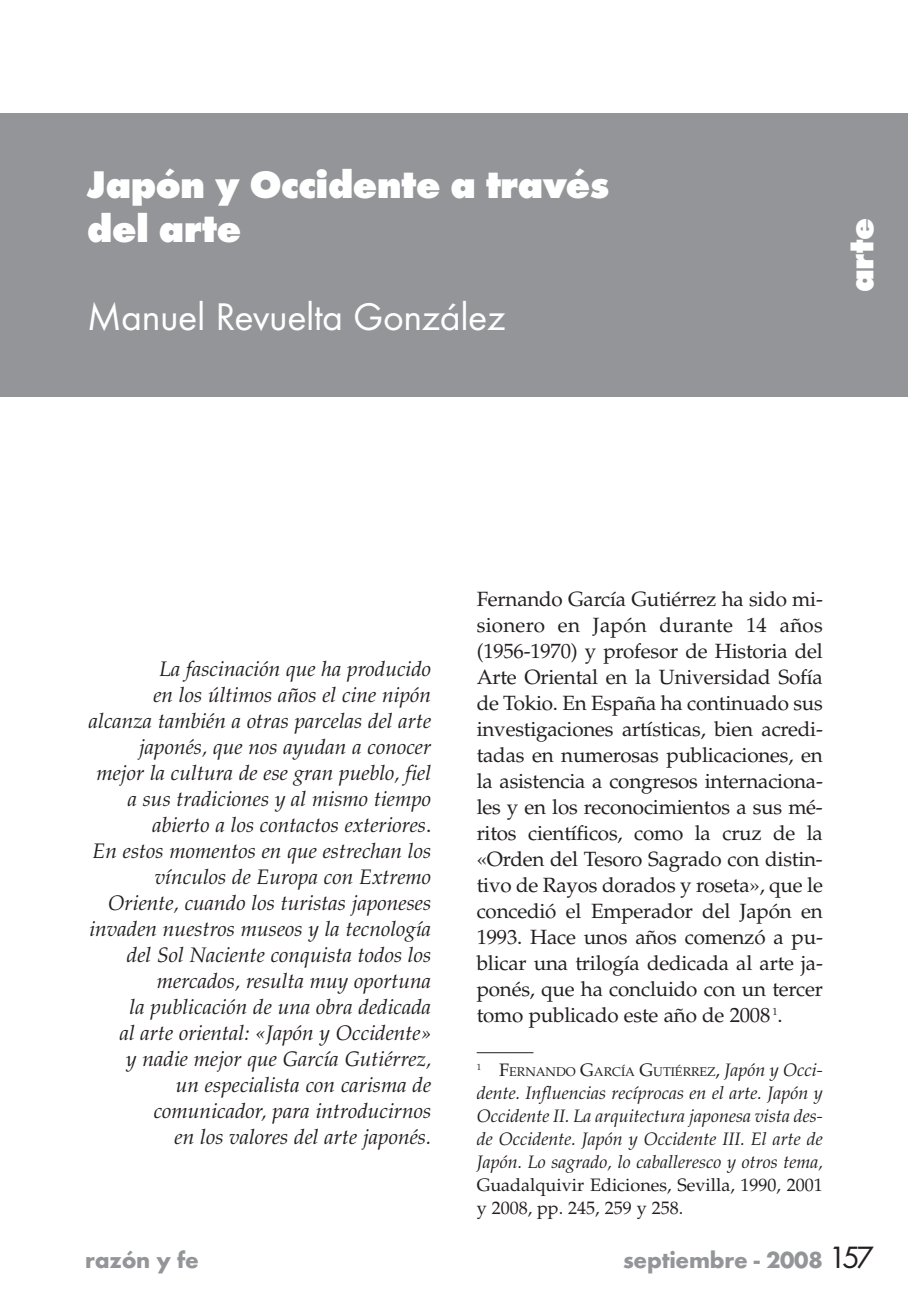
<style>
.page{position:relative;width:908px;height:1304px;background:#fff}
.page>*{position:absolute;margin:0;border:0;box-sizing:border-box;transform-origin:0 0}
.t1{font:800 40px/44px "Futura T";letter-spacing:-.015em;color:#fff}
.t2{font:40px "Futura T";letter-spacing:-.01em;color:#fff}
.t3{font:800 36px "Futura T";color:#fff}
.t4{font:700 24px "Futura T";letter-spacing:-.01em;color:#939598}
.t5{font:italic 21px/26px "Palatino";color:#231f20;text-align:right}
.t6{font:20.6px/26px "Palatino";letter-spacing:-.01em;color:#231f20;text-align:justify}
.t7{font:italic 18px/23px "Palatino";color:#231f20;text-align:justify}
.t8{font:18px/23px "Palatino";color:#231f20}
.t9{font:12.6px "Palatino";color:#231f20}
.s1{font-style:normal}
.s2{font-size:18px}
.s3{font-style:italic;font-size:18px}
.s4{font-weight:400;font-size:32px;color:#231f20}
</style>
<div class="page">
<div style="left:0;top:113px;width:907px;height:284px;background:#939598"></div>
<hr style="left:476px;top:1052px;width:57px;height:1px;background:#231f20">
<h1 class="t1" style="left:87px;top:166px;width:523px">Japón y Occidente a través del arte</h1>
<h1 class="t2" style="left:87px;top:300px;width:419px">Manuel Revuelta González</h1>
<h2 class="t3" style="left:846px;top:292px;width:76px;rotate:-90deg">arte</h2>
<p class="t5" style="left:89px;top:658px;width:344px">La fascinación que ha producido<br>en los últimos años el cine nipón alcanza también a otras parcelas del arte japonés, que nos ayudan a conocer mejor la cultura de ese gran pueblo, fiel a sus tradiciones y al mismo tiempo abierto a los contactos exteriores<span class="s1">.<br></span>En estos momentos en que estrechan los vínculos de Europa con Extremo Oriente, cuando los turistas japoneses invaden nuestros museos y la tecnología del Sol Naciente conquista todos los mercados, resulta muy oportuna<br>la publicación de una obra dedicada<br>al arte oriental: «Japón y Occidente»<br>y nadie mejor que García Gutiérrez,<br>un especialista con carisma de comunicador, para introducirnos<br>en los valores del arte japonés.</p>
<p class="t6" style="left:476px;top:588px;width:347px">Fernando García Gutiérrez ha sido mi&shy;sionero en Japón durante 14 años (1956-1970) y profesor de Historia del Arte Oriental en la Universidad Sofía de Tokio. En España ha continuado sus investigaciones artísticas, bien acredi&shy;tadas en numerosas publicaciones, en la asistencia a congresos internaciona&shy;les y en los reconocimientos a sus mé&shy;ritos científicos, como la cruz de la «Orden del Tesoro Sagrado con distin&shy;tivo de Rayos dorados y roseta», que le concedió el Emperador del Japón en 1993. Hace unos años comenzó a pu&shy;blicar una trilogía dedicada al arte ja&shy;ponés, que ha concluido con un tercer tomo publicado este año de 2008 <sup>1</sup>.</p>
<p class="t9" style="left:476px;top:1067px;width:347px"><sup>1</sup> <span class="s2">F</span>ERNANDO <span class="s2">G</span>ARCÍA <span class="s2">G</span>UTIÉRREZ<span class="s2">,</span> <span class="s3">Japón y Occi-</span></p>
<p class="t7" style="left:476px;top:1083px;width:347px">dente. Influencias recíprocas en el arte. Japón y Occidente II. La arquitectura japonesa vista des&shy;de Occidente. Japón y Occidente III. El arte de Japón. Lo sagrado, lo caballeresco y otros tema,</p>
<p class="t8" style="left:476px;top:1175px;width:347px">Guadalquivir Ediciones, Sevilla, 1990, 2001 y 2008, pp. 245, 259 y 258.</p>
<p class="t4" style="left:85px;top:1246px;width:115px">razón y fe</p>
<p class="t4" style="left:622px;top:1246px;width:252px">septiembre - 2008 <span class="s4">157</span></p>
</div>
